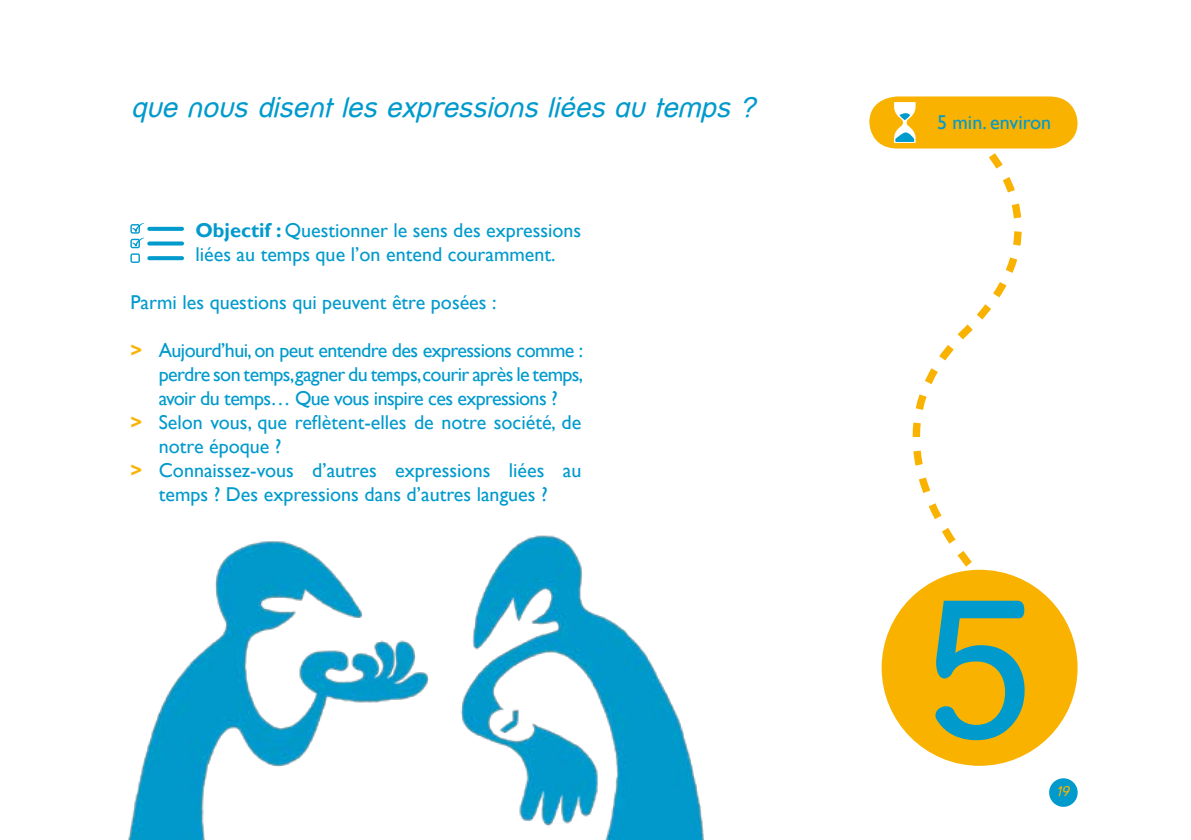
<style>
.page{position:relative;width:1191px;height:840px;background:#fff}
.page>*{position:absolute;margin:0;border:0;box-sizing:border-box;transform-origin:0 0}
.t1{font:600 194px "Street Corner";color:#009acd}
.t2{font:italic 28px "Street";color:#009acd}
.t3{font:20px/24px "Gill Sans";color:#009acd}
.t4{font:20px "Gill Sans";letter-spacing:-.03em;color:#009acd}
.t5{font:italic 14px "Street";color:#f9b200}
.s1{font-weight:700}
.s2{font-weight:700;color:#f9b200}
</style>
<div class="page">
<div style="left:1049px;top:777px;width:28px;height:29px;background:#009acd;border-radius:50%"></div>
<div style="left:881px;top:569px;width:196px;height:196px;background:#f9b200;border-radius:50%"></div>
<svg style="left:869px;top:96px;width:208px;height:511px"></svg>
<svg style="left:149px;top:227px;width:33px;height:4px"></svg>
<svg style="left:149px;top:256px;width:33px;height:4px"></svg>
<svg style="left:149px;top:241px;width:33px;height:4px"></svg>
<svg style="left:130px;top:223px;width:15px;height:40px"></svg>
<img style="left:128px;top:535px;width:576px;height:304px">
<h2 class="t2" style="left:130px;top:91px;width:626px">que nous disent les expressions liées au temps ?</h2>
<p class="t3" style="left:195px;top:218px;width:387px"><span class="s1">Objectif :</span> Questionner le sens des expressions liées au temps que l’on entend couramment.</p>
<p class="t3" style="left:130px;top:290px;width:367px">Parmi les questions qui peuvent être posées :</p>
<p class="t4" style="left:130px;top:338px;width:454px"><span class="s2">&gt;</span> Aujourd’hui, on peut entendre des expressions comme :</p>
<p class="t4" style="left:159px;top:362px;width:426px">perdre son temps,gagner du temps,courir après le temps,</p>
<p class="t4" style="left:159px;top:386px;width:400px">avoir du temps… Que vous inspire ces expressions ?</p>
<p class="t3" style="left:130px;top:410px;width:452px"><span class="s2">&gt;</span> Selon vous, que reflètent-elles de notre société, de</p>
<p class="t3" style="left:159px;top:434px;width:124px">notre époque ?</p>
<p class="t3" style="left:130px;top:458px;width:452px"><span class="s2">&gt;</span> Connaissez-vous d’autres expressions liées au</p>
<p class="t3" style="left:159px;top:482px;width:390px">temps ? Des expressions dans d’autres langues ?</p>
<p class="t3" style="left:937px;top:111px;width:116px">5 min. environ</p>
<h1 class="t1" style="left:923px;top:559px;width:109px">5</h1>
<p class="t5" style="left:1055px;top:783px;width:14px">19</p>
</div>
